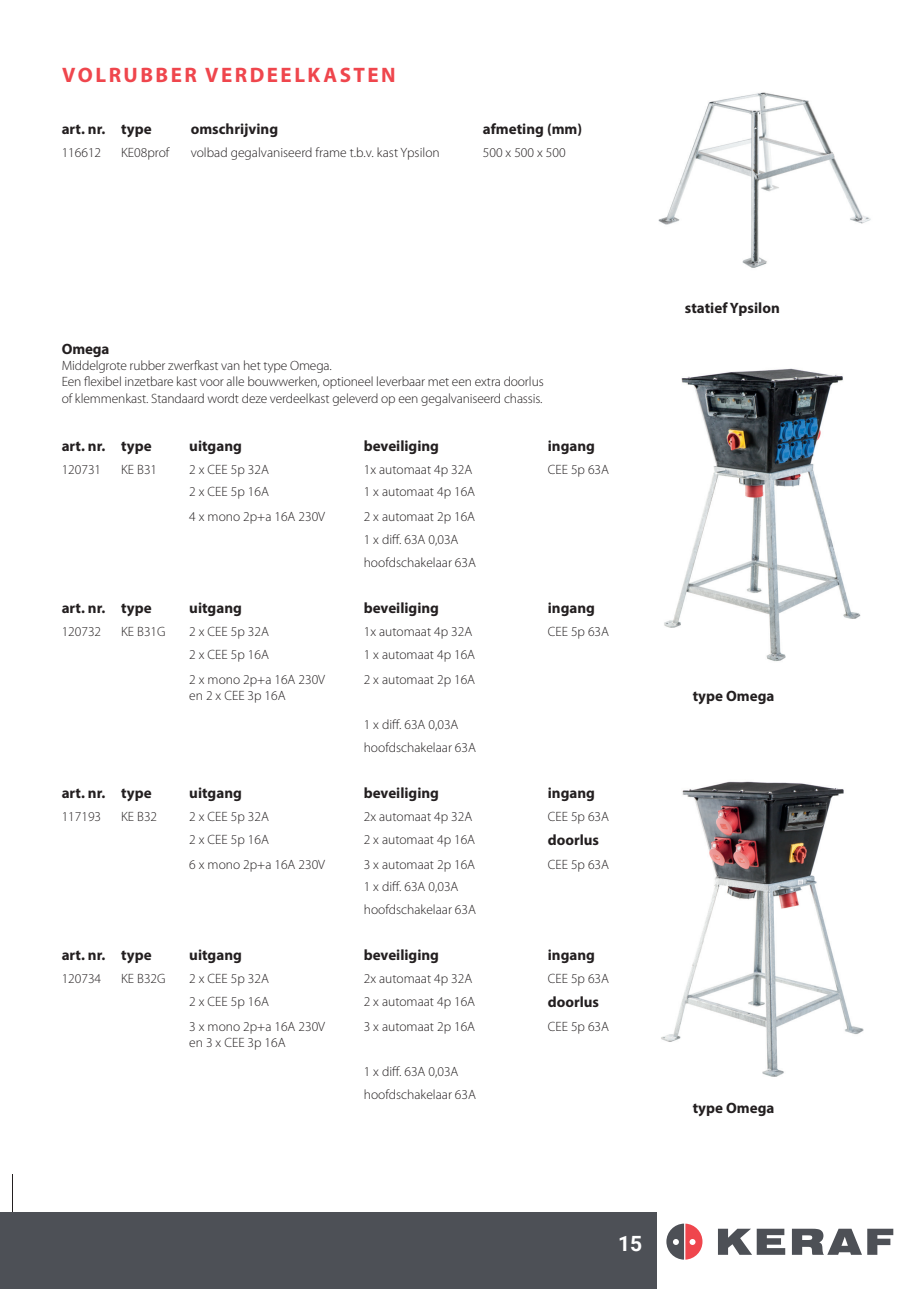
<style>
.page{position:relative;width:919px;height:1289px;background:#fff}
.page>*{position:absolute;margin:0;border:0;box-sizing:border-box;transform-origin:0 0}
.t1{font:700 21px "Myriad Pro";letter-spacing:.12em;color:#ef464d}
.t2{font:700 21px "Roboto";color:#fff}
.t3{font:700 15px "Myriad Pro";color:#231f20}
.t4{font:300 13.5px/23px "Myriad Pro";color:#231f20}
</style>
<div class="page">
<div style="left:0;top:1212px;width:656px;height:76px;background:#4d5056"></div>
<svg style="left:718px;top:1228px;width:67px;height:26px"></svg>
<svg style="left:791px;top:1228px;width:70px;height:26px"></svg>
<svg style="left:867px;top:1228px;width:26px;height:26px"></svg>
<svg style="left:666px;top:1223px;width:36px;height:36px"></svg>
<img style="left:658px;top:92px;width:213px;height:176px">
<img style="left:664px;top:368px;width:197px;height:294px">
<img style="left:661px;top:781px;width:203px;height:296px">
<h1 class="t1" style="left:62px;top:61px;width:335px">VOLRUBBER VERDEELKASTEN</h1>
<p class="t3" style="left:62px;top:119px;width:91px">art. nr. type</p>
<p class="t3" style="left:191px;top:119px;width:89px">omschrijving</p>
<p class="t3" style="left:483px;top:119px;width:101px">afmeting (mm)</p>
<p class="t4" style="left:62px;top:141px;width:41px">116612</p>
<p class="t4" style="left:121px;top:141px;width:50px">KE08prof</p>
<p class="t4" style="left:191px;top:141px;width:250px">volbad gegalvaniseerd frame t.b.v. kast Ypsilon</p>
<p class="t4" style="left:483px;top:141px;width:84px">500 x 500 x 500</p>
<p class="t3" style="left:62px;top:339px;width:49px">Omega</p>
<p class="t4" style="left:62px;top:358px;width:483px;line-height:16.2px">Middelgrote rubber zwerfkast van het type Omega.<br>Een flexibel inzetbare kast voor alle bouwwerken, optioneel leverbaar met een extra doorlus of klemmenkast. Standaard wordt deze verdeelkast geleverd op een gegalvaniseerd chassis.</p>
<p class="t3" style="left:62px;top:436px;width:91px">art. nr. type</p>
<p class="t3" style="left:189px;top:436px;width:54px">uitgang</p>
<p class="t3" style="left:364px;top:436px;width:77px">beveiliging</p>
<p class="t3" style="left:547px;top:436px;width:49px">ingang</p>
<p class="t4" style="left:62px;top:458px;width:41px">120731</p>
<p class="t4" style="left:121px;top:458px;width:37px">KE B31</p>
<p class="t4" style="left:189px;top:458px;width:81px">2 x CEE 5p 32A</p>
<p class="t4" style="left:364px;top:458px;width:110px">1x automaat 4p 32A</p>
<p class="t4" style="left:547px;top:458px;width:63px">CEE 5p 63A</p>
<p class="t4" style="left:189px;top:480px;width:81px">2 x CEE 5p 16A</p>
<p class="t4" style="left:364px;top:480px;width:113px">1 x automaat 4p 16A</p>
<p class="t4" style="left:189px;top:505px;width:137px">4 x mono 2p+a 16A 230V</p>
<p class="t4" style="left:364px;top:505px;width:114px">2 x automaat 2p 16A<br>1 x diff. 63A 0,03A hoofdschakelaar 63A</p>
<p class="t3" style="left:62px;top:598px;width:91px">art. nr. type</p>
<p class="t3" style="left:189px;top:598px;width:54px">uitgang</p>
<p class="t3" style="left:364px;top:598px;width:77px">beveiliging</p>
<p class="t3" style="left:547px;top:598px;width:49px">ingang</p>
<p class="t4" style="left:62px;top:620px;width:41px">120732</p>
<p class="t4" style="left:121px;top:620px;width:46px">KE B31G</p>
<p class="t4" style="left:189px;top:620px;width:81px">2 x CEE 5p 32A</p>
<p class="t4" style="left:364px;top:620px;width:110px">1x automaat 4p 32A</p>
<p class="t4" style="left:547px;top:620px;width:63px">CEE 5p 63A</p>
<p class="t4" style="left:189px;top:642px;width:81px">2 x CEE 5p 16A</p>
<p class="t4" style="left:364px;top:642px;width:113px">1 x automaat 4p 16A</p>
<p class="t4" style="left:189px;top:671px;width:137px;line-height:16.2px">2 x mono 2p+a 16A 230V en 2 x CEE 3p 16A</p>
<p class="t4" style="left:364px;top:667px;width:113px">2 x automaat 2p 16A</p>
<p class="t4" style="left:364px;top:713px;width:114px">1 x diff. 63A 0,03A hoofdschakelaar 63A</p>
<p class="t3" style="left:62px;top:783px;width:91px">art. nr. type</p>
<p class="t3" style="left:189px;top:783px;width:54px">uitgang</p>
<p class="t3" style="left:364px;top:783px;width:77px">beveiliging</p>
<p class="t3" style="left:547px;top:783px;width:49px">ingang</p>
<p class="t4" style="left:62px;top:805px;width:41px">117193</p>
<p class="t4" style="left:121px;top:805px;width:37px">KE B32</p>
<p class="t4" style="left:189px;top:805px;width:81px">2 x CEE 5p 32A</p>
<p class="t4" style="left:364px;top:805px;width:110px">2x automaat 4p 32A</p>
<p class="t4" style="left:547px;top:805px;width:63px">CEE 5p 63A</p>
<p class="t4" style="left:189px;top:827px;width:81px">2 x CEE 5p 16A</p>
<p class="t4" style="left:364px;top:827px;width:113px">2 x automaat 4p 16A</p>
<p class="t3" style="left:547px;top:829px;width:53px">doorlus</p>
<p class="t4" style="left:189px;top:852px;width:137px">6 x mono 2p+a 16A 230V</p>
<p class="t4" style="left:364px;top:852px;width:113px">3 x automaat 2p 16A</p>
<p class="t4" style="left:547px;top:852px;width:63px">CEE 5p 63A</p>
<p class="t4" style="left:364px;top:875px;width:114px">1 x diff. 63A 0,03A hoofdschakelaar 63A</p>
<p class="t3" style="left:62px;top:945px;width:91px">art. nr. type</p>
<p class="t3" style="left:189px;top:945px;width:54px">uitgang</p>
<p class="t3" style="left:364px;top:945px;width:77px">beveiliging</p>
<p class="t3" style="left:547px;top:945px;width:49px">ingang</p>
<p class="t4" style="left:62px;top:967px;width:41px">120734</p>
<p class="t4" style="left:121px;top:967px;width:46px">KE B32G</p>
<p class="t4" style="left:189px;top:967px;width:81px">2 x CEE 5p 32A</p>
<p class="t4" style="left:364px;top:967px;width:110px">2x automaat 4p 32A</p>
<p class="t4" style="left:547px;top:967px;width:63px">CEE 5p 63A</p>
<p class="t4" style="left:189px;top:989px;width:81px">2 x CEE 5p 16A</p>
<p class="t4" style="left:364px;top:989px;width:113px">2 x automaat 4p 16A</p>
<p class="t3" style="left:547px;top:992px;width:53px">doorlus</p>
<p class="t4" style="left:189px;top:1018px;width:137px;line-height:16.2px">3 x mono 2p+a 16A 230V en 3 x CEE 3p 16A</p>
<p class="t4" style="left:364px;top:1014px;width:113px">3 x automaat 2p 16A</p>
<p class="t4" style="left:547px;top:1014px;width:63px">CEE 5p 63A</p>
<p class="t4" style="left:364px;top:1060px;width:114px">1 x diff. 63A 0,03A hoofdschakelaar 63A</p>
<p class="t3" style="left:685px;top:298px;width:96px">statief Ypsilon</p>
<p class="t3" style="left:692px;top:685px;width:83px">type Omega</p>
<p class="t3" style="left:692px;top:1098px;width:83px">type Omega</p>
<h1 class="t2" style="left:618px;top:1229px;width:26px">15</h1>
</div>
